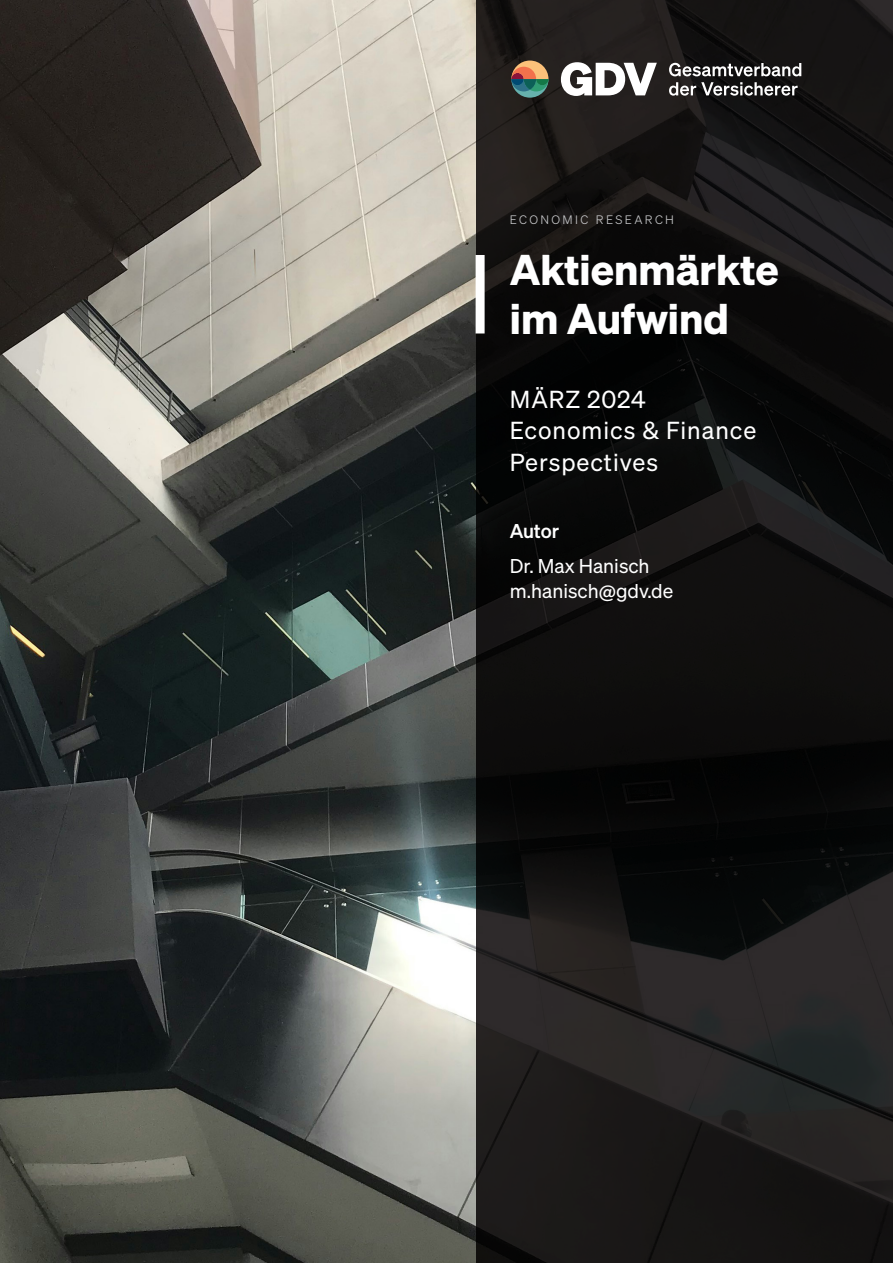
<style>
.page{position:relative;width:893px;height:1263px;background:#fff}
.page>*{position:absolute;margin:0;border:0;box-sizing:border-box;transform-origin:0 0}
._23-titel-m-head-neg{font:42px/48.3px "Sohne Dreiviertelfett";color:#fff}
._23-titel-subline-neg{font:24px/31.5px "Sohne Buch";letter-spacing:.04em;color:#fff}
._23-titel-autor_inhalt{font:19.5px/24.8px "Sohne Buch";color:#fff}
._23-titel-autorenzeile{font:19.5px "Sohne Kraftig";color:#fff}
._23-titel-dachzeile-halb-neg{font:12px "Sohne Leicht";letter-spacing:.2em;color:#c7c8ca}
</style>
<div class="page">
<img style="left:0;top:0;width:476px;height:1263px">
<svg style="left:476px;top:0;width:417px;height:1263px;background:#141313"></svg>
<div style="left:476px;top:255px;width:9px;height:78px;background:#fff"></div>
<svg style="left:669px;top:63px;width:132px;height:13px"></svg>
<svg style="left:669px;top:82px;width:129px;height:14px"></svg>
<svg style="left:561px;top:62px;width:96px;height:34px"></svg>
<svg style="left:511px;top:61px;width:37px;height:37px"></svg>
<p class="_23-titel-dachzeile-halb-neg" style="left:510px;top:213px;width:166px">ECONOMIC RESEARCH</p>
<p class="_23-titel-m-head-neg" style="left:510px;top:245px;width:270px">Aktienmärkte im Aufwind</p>
<p class="_23-titel-subline-neg" style="left:510px;top:383px;width:248px">MÄRZ 2024<br>Economics &amp; Finance<br>Perspectives</p>
<p class="_23-titel-autorenzeile" style="left:510px;top:519px;width:51px">Autor</p>
<p class="_23-titel-autor_inhalt" style="left:510px;top:553px;width:165px">Dr. Max Hanisch m.hanisch@gdv.de</p>
</div>
